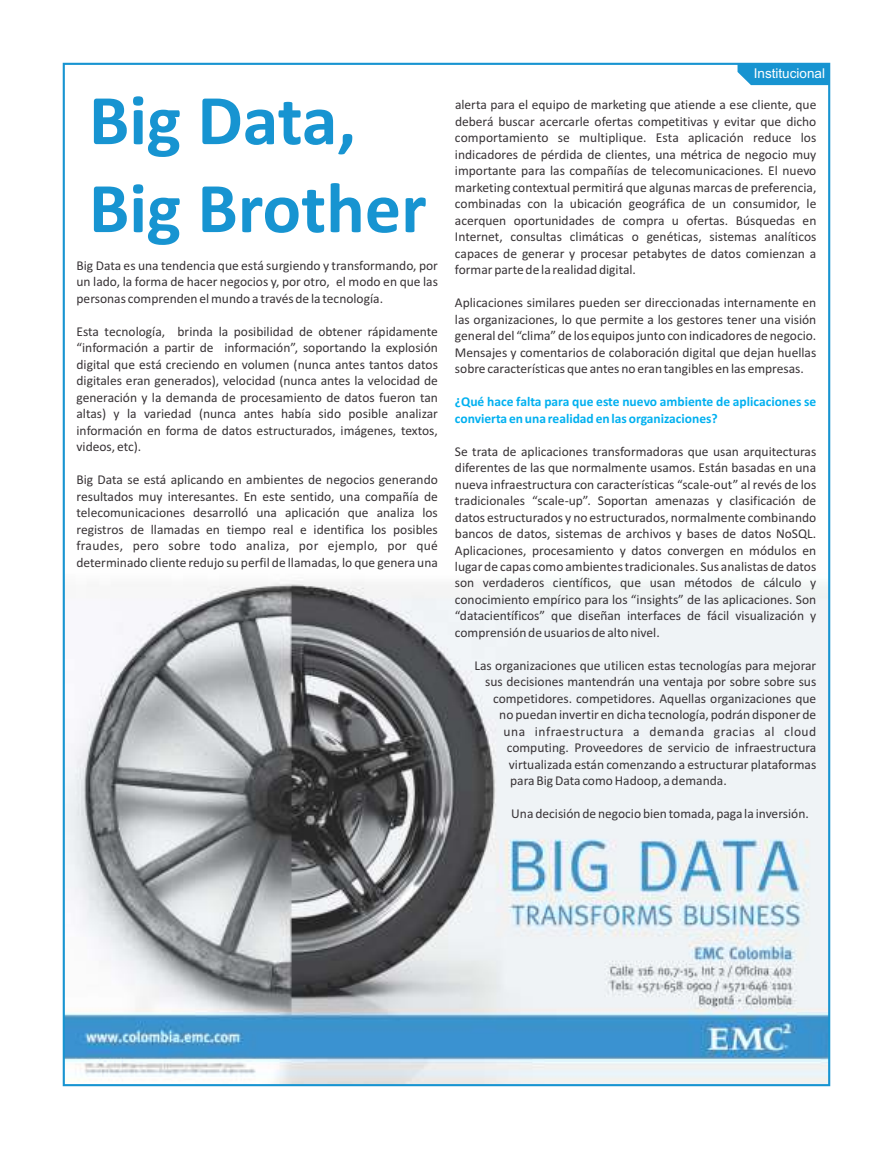
<style>
.page{position:relative;width:893px;height:1149px;background:#fff}
.page>*{position:absolute;margin:0;border:0;box-sizing:border-box;transform-origin:0 0}
.t1{font:700 72px/87.9px "Calibri";color:#1794d1}
.t2{font:13.5px/16.5px "Calibri";color:#383336;text-align:justify}
.t3{font:700 13.5px/16.5px "Calibri";color:#00b0f0}
.t4{font:13.5px "Calibri";letter-spacing:.04em;color:#383336}
.t5{font:13.5px "Arial";color:#fff}
</style>
<div class="page">
<img style="left:66px;top:581px;width:761px;height:501px">
<div style="left:737px;top:64px;width:92px;height:21px;background:#1794d1"></div>
<h1 class="t1" style="left:89px;top:82px;width:339px">Big Data,<br>Big Brother</h1>
<p class="t2" style="left:77px;top:258px;width:363px">Big Data es una tendencia que está surgiendo y transformando, por un lado, la forma de hacer negocios y, por otro, el modo en que las personas comprenden el mundo a través de la tecnología.</p>
<p class="t2" style="left:76px;top:324px;width:363px">Esta tecnología, brinda la posibilidad de obtener rápidamente “información a partir de información”, soportando la explosión digital que está creciendo en volumen (nunca antes tantos datos digitales eran generados), velocidad (nunca antes la velocidad de generación y la demanda de procesamiento de datos fueron tan altas) y la variedad (nunca antes había sido posible analizar información en forma de datos estructurados, imágenes, textos, videos, etc).</p>
<p class="t2" style="left:76px;top:472px;width:363px">Big Data se está aplicando en ambientes de negocios generando resultados muy interesantes. En este sentido, una compañía de telecomunicaciones desarrolló una aplicación que analiza los registros de llamadas en tiempo real e identifica los posibles fraudes, pero sobre todo analiza, por ejemplo, por qué determinado cliente redujo su perfil de llamadas, lo que genera una</p>
<p class="t5" style="left:754px;top:68px;width:73px">Institucional</p>
<p class="t2" style="left:455px;top:97px;width:363px">alerta para el equipo de marketing que atiende a ese cliente, que deberá buscar acercarle ofertas competitivas y evitar que dicho comportamiento se multiplique. Esta aplicación reduce los indicadores de pérdida de clientes, una métrica de negocio muy importante para las compañías de telecomunicaciones. El nuevo marketing contextual permitirá que algunas marcas de preferencia, combinadas con la ubicación geográfica de un consumidor, le acerquen oportunidades de compra u ofertas. Búsquedas en Internet, consultas climáticas o genéticas, sistemas analíticos capaces de generar y procesar petabytes de datos comienzan a formar parte de la realidad digital.</p>
<p class="t2" style="left:455px;top:295px;width:363px">Aplicaciones similares pueden ser direccionadas internamente en las organizaciones, lo que permite a los gestores tener una visión general del “clima” de los equipos junto con indicadores de negocio.<br>Mensajes y comentarios de colaboración digital que dejan huellas sobre características que antes no eran tangibles en las empresas.</p>
<p class="t3" style="left:455px;top:394px;width:363px">¿Qué hace falta para que este nuevo ambiente de aplicaciones se convierta en una realidad en las organizaciones?</p>
<p class="t2" style="left:455px;top:444px;width:363px">Se trata de aplicaciones transformadoras que usan arquitecturas diferentes de las que normalmente usamos. Están basadas en una nueva infraestructura con características “scale-out” al revés de los tradicionales “scale-up”. Soportan amenazas y clasificación de datos estructurados y no estructurados, normalmente combinando bancos de datos, sistemas de archivos y bases de datos NoSQL.<br>Aplicaciones, procesamiento y datos convergen en módulos en lugar de capas como ambientes tradicionales. Sus analistas de datos son verdaderos científicos, que usan métodos de cálculo y conocimiento empírico para los “insights” de las aplicaciones. Son “datacientíficos” que diseñan interfaces de fácil visualización y comprensión de usuarios de alto nivel.</p>
<p class="t2" style="left:474px;top:658px;width:343px">Las organizaciones que utilicen estas tecnologías para mejorar</p>
<p class="t2" style="left:485px;top:674px;width:333px">sus decisiones mantendrán una ventaja por sobre sobre sus</p>
<p class="t2" style="left:493px;top:691px;width:325px">competidores. competidores. Aquellas organizaciones que</p>
<p class="t2" style="left:499px;top:707px;width:319px">no puedan invertir en dicha tecnología, podrán disponer de</p>
<p class="t4" style="left:504px;top:725px;width:314px">una infraestructura a demanda gracias al cloud</p>
<p class="t2" style="left:507px;top:740px;width:311px">computing. Proveedores de servicio de infraestructura</p>
<p class="t2" style="left:509px;top:757px;width:309px">virtualizada están comenzando a estructurar plataformas</p>
<p class="t2" style="left:510px;top:773px;width:218px">para Big Data como Hadoop, a demanda.</p>
<p class="t2" style="left:511px;top:806px;width:299px">Una decisión de negocio bien tomada, paga la inversión.</p>
</div>
